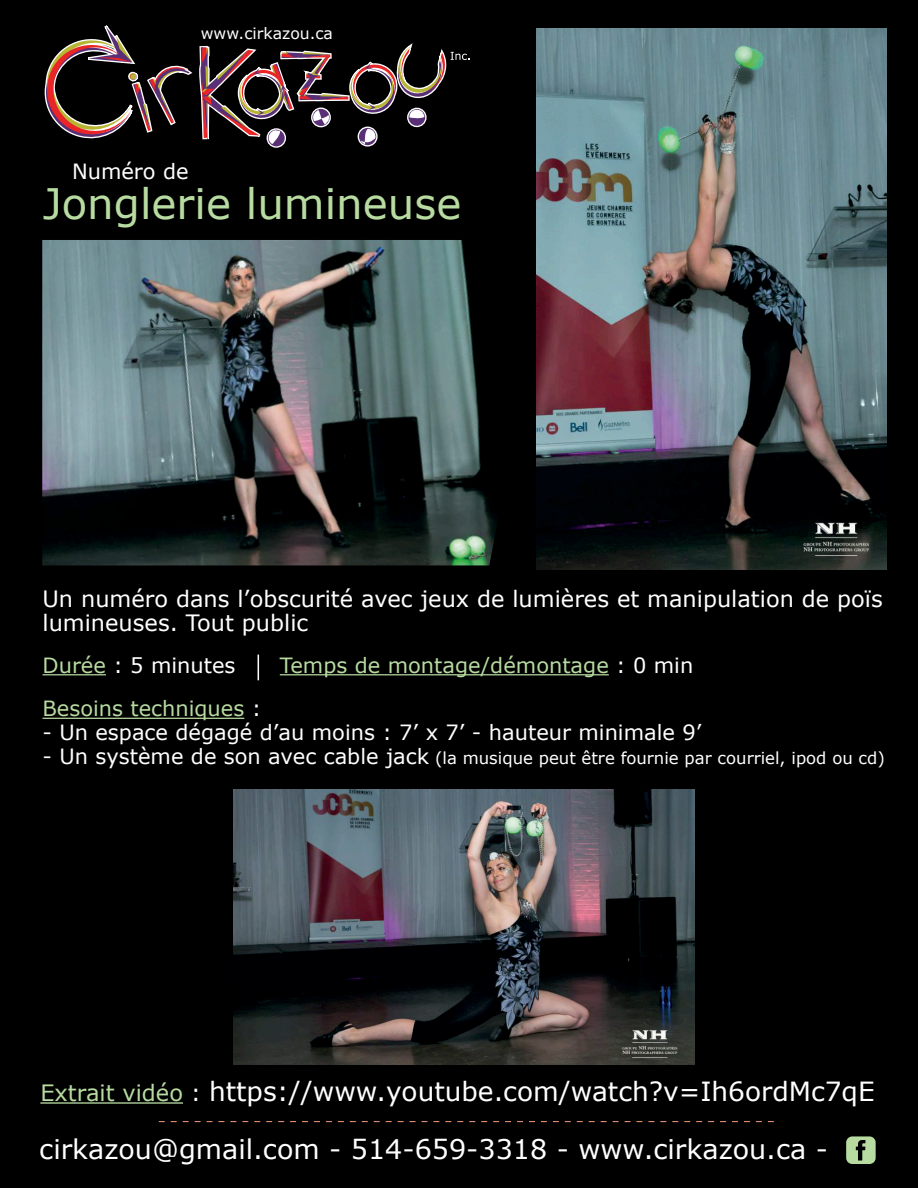
<style>
.page{position:relative;width:918px;height:1188px;background:#fff}
.page>*{position:absolute;margin:0;border:0;box-sizing:border-box;transform-origin:0 0}
.t1{font:42px "Verdana";color:#b7dba1}
.t2{font:27px "Verdana";color:#fff}
.t3{font:26.4px "Verdana";color:#fff}
.t4{font:22.5px/24px "Verdana";color:#fff}
.t5{font:21px "Verdana";color:#fff}
.t6{font:21px "Verdana";color:#b7dba1}
.t7{font:16.5px "Verdana";color:#fff}
.t8{font:15.6px "Verdana";color:#fff}
.s1{color:#b7dba1}
.s2{color:#fff}
.s3{font-size:21px}
.s4{font-size:22.5px;color:#b7dba1}
.s5{font-size:22.5px}
</style>
<div class="page">
<div style="left:0;top:1px;width:918px;height:1187px;background:#000"></div>
<div style="left:846px;top:1136px;width:30px;height:28px;background:#b7dba1;border-radius:6px"></div>
<svg style="left:856px;top:1140px;width:9px;height:21px"></svg>
<img style="left:42px;top:270px;width:455px;height:295px">
<img style="left:537px;top:29px;width:350px;height:541px">
<hr style="left:40px;top:1102px;width:143px;height:2px;background:#b7dba1">
<svg style="left:33px;top:0;width:450px;height:270px"></svg>
<hr style="left:43px;top:674px;width:63px;height:1px;background:#b7dba1">
<hr style="left:280px;top:674px;width:329px;height:1px;background:#b7dba1">
<hr style="left:43px;top:718px;width:201px;height:1px;background:#b7dba1">
<svg style="left:258px;top:655px;width:1px;height:25px"></svg>
<img style="left:234px;top:790px;width:461px;height:274px">
<svg style="left:159px;top:1121px;width:615px;height:1px"></svg>
<p class="t8" style="left:201px;top:24px;width:134px">www.cirkazou.ca</p>
<p class="t5" style="left:72px;top:158px;width:118px">Numéro de</p>
<h1 class="t1" style="left:43px;top:177px;width:420px">Jonglerie lumineuse</h1>
<p class="t4" style="left:43px;top:587px;width:842px">Un numéro dans l’obscurité avec jeux de lumières et manipulation de poïs lumineuses. Tout public</p>
<p class="t5" style="left:43px;top:652px;width:195px"><span class="s1">Durée</span> : 5 minutes</p>
<p class="t6" style="left:280px;top:652px;width:415px">Temps de montage/démontage <span class="s2">: 0 min</span></p>
<p class="t6" style="left:42px;top:695px;width:220px">Besoins techniques <span class="s2">:</span></p>
<p class="t5" style="left:42px;top:719px;width:660px">- Un espace dégagé d’au moins : 7’ x 7’ - hauteur minimale 9’</p>
<p class="t7" style="left:42px;top:748px;width:844px"><span class="s3">- Un système de son avec cable jack</span> (la musique peut être fournie par courriel, ipod ou cd)</p>
<p class="t3" style="left:40px;top:1075px;width:836px"><span class="s4">Extrait vidéo</span> <span class="s5">:</span> https://www.youtube.com/watch?v=Ih6ordMc7qE</p>
<p class="t2" style="left:39px;top:1132px;width:790px">cirkazou@gmail.com - 514-659-3318 - www.cirkazou.ca -</p>
</div>
